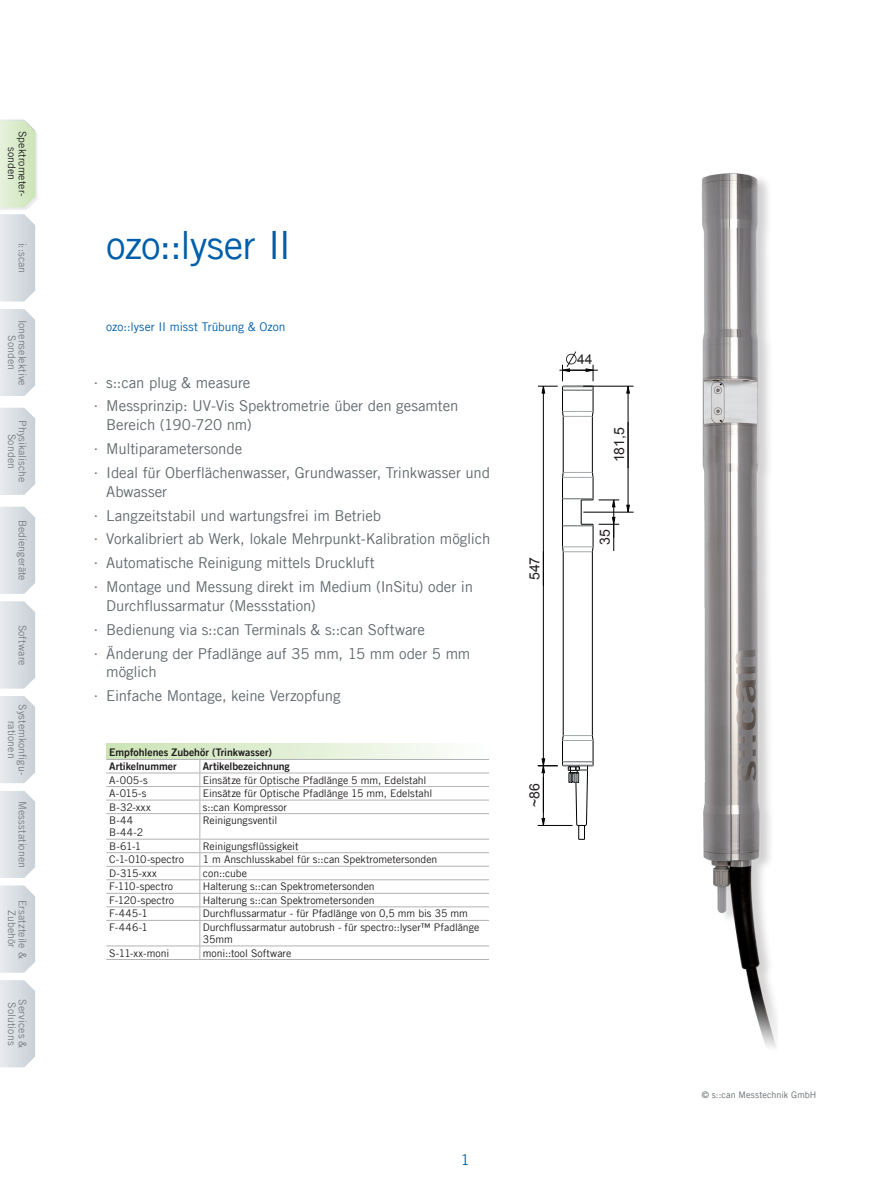
<style>
.page{position:relative;width:893px;height:1191px;background:#fff}
.page>*{position:absolute;margin:0;border:0;box-sizing:border-box;transform-origin:0 0}
.Produkttitel{font:39px "Trade Gothic LT Com";letter-spacing:-.025em;color:#015ea8}
.t1{font:15px/18.8px "Trade Gothic LT Com";letter-spacing:-.01em;color:#62696d}
.Seitenzahl{font:14.55px "Trade Gothic LT Com";color:#015ea8}
.Masszeichnung_altern{font:14.1px "Arial";color:#231f20}
.Masszeichnung_altern-2{font:13.65px "Arial";color:#231f20}
.Messparameter{font:12px "Trade Gothic LT Com";color:#015ea8}
.Tabelle{font:10.5px/12px "Trade Gothic LT Com";color:#231f20}
.t2{font:10.5px/10.5px "Trade Gothic LT Com";letter-spacing:.005em;color:#7a7c7f;text-align:center}
.Tabelle_Header{font:10.5px "Trade Gothic LT Com Bd 2";letter-spacing:-.005em;color:#231f20}
.t3{font:9px "Trade Gothic LT Com";letter-spacing:.01em;color:#62696d}
.s1{font-family:"Trade Gothic LT Std";font-stretch:expanded}
</style>
<div class="page">
<svg style="left:0;top:309px;width:35px;height:87px;background:#d9dfe3"></svg>
<svg style="left:0;top:214px;width:35px;height:87px;background:#d9dfe3"></svg>
<svg style="left:0;top:507px;width:35px;height:86px;background:#d9dfe3"></svg>
<svg style="left:0;top:601px;width:35px;height:87px;background:#d9dfe3"></svg>
<svg style="left:0;top:696px;width:35px;height:87px;background:#d9dfe3"></svg>
<svg style="left:0;top:791px;width:35px;height:86px;background:#d9dfe3"></svg>
<svg style="left:0;top:885px;width:35px;height:87px;background:#d9dfe3"></svg>
<svg style="left:0;top:980px;width:35px;height:87px;background:#d9dfe3"></svg>
<svg style="left:0;top:408px;width:35px;height:87px;background:#d9dfe3"></svg>
<img style="left:701px;top:173px;width:76px;height:875px">
<hr style="left:592px;top:416px;width:1px;height:56px;background:#000001">
<hr style="left:563px;top:552px;width:1px;height:183px;background:#000001">
<hr style="left:592px;top:552px;width:1px;height:183px;background:#000001">
<hr style="left:563px;top:416px;width:1px;height:56px;background:#000001">
<hr style="left:543px;top:393px;width:1px;height:175px;background:#000001">
<hr style="left:543px;top:568px;width:1px;height:191px;background:#000001">
<svg style="left:538px;top:735px;width:56px;height:105px"></svg>
<hr style="left:583px;top:386px;width:51px;height:1px;background:#000001">
<hr style="left:583px;top:512px;width:51px;height:1px;background:#000001">
<hr style="left:628px;top:393px;width:1px;height:52px;background:#000001">
<hr style="left:628px;top:445px;width:1px;height:60px;background:#000001">
<svg style="left:626px;top:505px;width:4px;height:7px"></svg>
<svg style="left:626px;top:386px;width:4px;height:7px"></svg>
<svg style="left:562px;top:472px;width:57px;height:80px"></svg>
<hr style="left:559px;top:370px;width:39px;height:1px;background:#000001">
<svg style="left:538px;top:351px;width:56px;height:66px"></svg>
<svg style="left:106px;top:744px;width:346px;height:15px;background:#e0eed4"></svg>
<hr style="left:106px;top:759px;width:94px;height:1px;background:#b2b3b7">
<hr style="left:200px;top:759px;width:289px;height:1px;background:#b2b3b7">
<hr style="left:106px;top:772px;width:94px;height:1px;background:#b2b3b7">
<hr style="left:200px;top:772px;width:289px;height:1px;background:#b2b3b7">
<hr style="left:106px;top:786px;width:94px;height:1px;background:#b2b3b7">
<hr style="left:200px;top:786px;width:289px;height:1px;background:#b2b3b7">
<hr style="left:106px;top:799px;width:94px;height:1px;background:#b2b3b7">
<hr style="left:200px;top:799px;width:289px;height:1px;background:#b2b3b7">
<hr style="left:106px;top:813px;width:94px;height:1px;background:#b2b3b7">
<hr style="left:200px;top:813px;width:289px;height:1px;background:#b2b3b7">
<hr style="left:106px;top:838px;width:94px;height:1px;background:#b2b3b7">
<hr style="left:200px;top:838px;width:289px;height:1px;background:#b2b3b7">
<hr style="left:106px;top:852px;width:94px;height:1px;background:#b2b3b7">
<hr style="left:200px;top:852px;width:289px;height:1px;background:#b2b3b7">
<hr style="left:106px;top:866px;width:94px;height:1px;background:#b2b3b7">
<hr style="left:200px;top:866px;width:289px;height:1px;background:#b2b3b7">
<hr style="left:106px;top:879px;width:94px;height:1px;background:#b2b3b7">
<hr style="left:200px;top:879px;width:289px;height:1px;background:#b2b3b7">
<hr style="left:106px;top:893px;width:94px;height:1px;background:#b2b3b7">
<hr style="left:200px;top:893px;width:289px;height:1px;background:#b2b3b7">
<hr style="left:106px;top:906px;width:94px;height:1px;background:#b2b3b7">
<hr style="left:200px;top:906px;width:289px;height:1px;background:#b2b3b7">
<hr style="left:106px;top:920px;width:94px;height:1px;background:#b2b3b7">
<hr style="left:200px;top:920px;width:289px;height:1px;background:#b2b3b7">
<hr style="left:106px;top:945px;width:94px;height:1px;background:#b2b3b7">
<hr style="left:200px;top:945px;width:289px;height:1px;background:#b2b3b7">
<svg style="left:199px;top:760px;width:1px;height:199px"></svg>
<hr style="left:106px;top:959px;width:94px;height:1px;background:#b2b3b7">
<hr style="left:200px;top:959px;width:289px;height:1px;background:#b2b3b7">
<div style="left:0;top:121px;width:39px;height:90px;background:#231f20;opacity:.1"></div>
<svg style="left:0;top:120px;width:35px;height:87px;background:#daebcc"></svg>
<p class="Tabelle" style="left:28px;top:131px;width:67px;line-height:10.5px;text-align:center;rotate:90deg">Spektrometer&shy;sonden</p>
<p class="t2" style="left:28px;top:243px;width:32px;rotate:90deg">i::scan</p>
<p class="t2" style="left:28px;top:319px;width:68px;rotate:90deg">Ionenselektive<br>Sonden</p>
<p class="t2" style="left:28px;top:420px;width:63px;rotate:90deg">Physikalische<br>Sonden</p>
<p class="t2" style="left:28px;top:520px;width:62px;rotate:90deg">Bediengeräte</p>
<p class="t2" style="left:28px;top:624px;width:42px;rotate:90deg">Software</p>
<p class="t2" style="left:28px;top:704px;width:73px;rotate:90deg">Systemkonfigu&shy;rationen</p>
<p class="t2" style="left:28px;top:801px;width:68px;rotate:90deg">Messstationen</p>
<p class="t2" style="left:28px;top:899px;width:61px;rotate:90deg">Ersatzteile &amp;<br>Zubehör</p>
<p class="t2" style="left:28px;top:999px;width:51px;rotate:90deg">Services &amp;<br>Solutions</p>
<p class="Produkttitel" style="left:106px;top:221px;width:187px">ozo::lyser II</p>
<p class="Messparameter" style="left:106px;top:319px;width:181px">ozo::lyser II misst Trübung &amp; Ozon</p>
<p class="t1" style="left:94px;top:373px;width:158px"><span class="s1">∙</span> s::can plug &amp; measure</p>
<p class="t1" style="left:106px;top:396px;width:354px;text-indent:-13px"><span class="s1">∙</span> Messprinzip: UV-Vis Spektrometrie über den gesamten<br>Bereich (190-720 nm)</p>
<p class="t1" style="left:94px;top:439px;width:150px"><span class="s1">∙</span> Multiparametersonde</p>
<p class="t1" style="left:106px;top:463px;width:385px;text-indent:-13px"><span class="s1">∙</span> Ideal für Oberflächenwasser, Grundwasser, Trinkwasser und<br>Abwasser</p>
<p class="t1" style="left:94px;top:506px;width:289px"><span class="s1">∙</span> Langzeitstabil und wartungsfrei im Betrieb</p>
<p class="t1" style="left:94px;top:529px;width:398px"><span class="s1">∙</span> Vorkalibriert ab Werk, lokale Mehrpunkt-Kalibration möglich</p>
<p class="t1" style="left:94px;top:553px;width:283px"><span class="s1">∙</span> Automatische Reinigung mittels Druckluft</p>
<p class="t1" style="left:106px;top:577px;width:368px;text-indent:-13px"><span class="s1">∙</span> Montage und Messung direkt im Medium (InSitu) oder in<br>Durchflussarmatur (Messstation)</p>
<p class="t1" style="left:94px;top:620px;width:333px"><span class="s1">∙</span> Bedienung via s::can Terminals &amp; s::can Software</p>
<p class="t1" style="left:106px;top:644px;width:366px;text-indent:-13px"><span class="s1">∙</span> Änderung der Pfadlänge auf 35 mm, 15 mm oder 5 mm möglich</p>
<p class="t1" style="left:94px;top:686px;width:249px"><span class="s1">∙</span> Einfache Montage, keine Verzopfung</p>
<p class="Tabelle_Header" style="left:109px;top:746px;width:164px">Empfohlenes Zubehör (Trinkwasser)</p>
<p class="Tabelle_Header" style="left:109px;top:759px;width:69px">Artikelnummer</p>
<p class="Tabelle_Header" style="left:203px;top:759px;width:89px">Artikelbezeichnung</p>
<p class="Tabelle" style="left:109px;top:773px;width:40px">A-005-s</p>
<p class="Tabelle" style="left:203px;top:773px;width:225px">Einsätze für Optische Pfadlänge 5 mm, Edelstahl</p>
<p class="Tabelle" style="left:109px;top:787px;width:39px">A-015-s</p>
<p class="Tabelle" style="left:203px;top:787px;width:231px">Einsätze für Optische Pfadlänge 15 mm, Edelstahl</p>
<p class="Tabelle" style="left:109px;top:800px;width:43px">B-32-xxx</p>
<p class="Tabelle" style="left:203px;top:800px;width:86px">s::can Kompressor</p>
<p class="Tabelle" style="left:109px;top:814px;width:26px">B-44</p>
<p class="Tabelle" style="left:109px;top:826px;width:36px">B-44-2</p>
<p class="Tabelle" style="left:203px;top:814px;width:76px">Reinigungsventil</p>
<p class="Tabelle" style="left:109px;top:840px;width:33px">B-61-1</p>
<p class="Tabelle" style="left:203px;top:840px;width:97px">Reinigungsflüssigkeit</p>
<p class="Tabelle" style="left:109px;top:853px;width:76px">C-1-010-spectro</p>
<p class="Tabelle" style="left:203px;top:853px;width:236px">1 m Anschlusskabel für s::can Spektrometersonden</p>
<p class="Tabelle" style="left:109px;top:867px;width:49px">D-315-xxx</p>
<p class="Tabelle" style="left:203px;top:867px;width:46px">con::cube</p>
<p class="Tabelle" style="left:109px;top:880px;width:65px">F-110-spectro</p>
<p class="Tabelle" style="left:203px;top:880px;width:173px">Halterung s::can Spektrometersonden</p>
<p class="Tabelle" style="left:109px;top:894px;width:66px">F-120-spectro</p>
<p class="Tabelle" style="left:203px;top:894px;width:173px">Halterung s::can Spektrometersonden</p>
<p class="Tabelle" style="left:109px;top:907px;width:40px">F-445-1</p>
<p class="Tabelle" style="left:203px;top:907px;width:267px">Durchflussarmatur - für Pfadlänge von 0,5 mm bis 35 mm</p>
<p class="Tabelle" style="left:109px;top:921px;width:40px">F-446-1</p>
<p class="Tabelle" style="left:203px;top:921px;width:278px">Durchflussarmatur autobrush - für spectro::lyser™ Pfadlänge<br>35mm</p>
<p class="Tabelle" style="left:109px;top:946px;width:62px">S-11-xx-moni</p>
<p class="Tabelle" style="left:203px;top:946px;width:90px">moni::tool Software</p>
<p class="Masszeichnung_altern" style="left:525px;top:580px;width:25px;rotate:-90deg">547</p>
<p class="Masszeichnung_altern-2" style="left:577px;top:350px;width:17px">44</p>
<p class="Masszeichnung_altern" style="left:610px;top:462px;width:37px;rotate:-90deg">181,5</p>
<p class="Masszeichnung_altern" style="left:596px;top:545px;width:17px;rotate:-90deg">35</p>
<p class="Masszeichnung_altern" style="left:525px;top:806px;width:25px;rotate:-90deg">~86</p>
<p class="Seitenzahl" style="left:461px;top:1151px;width:10px">1</p>
<p class="t3" style="left:702px;top:1089px;width:116px">© s::can Messtechnik GmbH</p>
</div>
